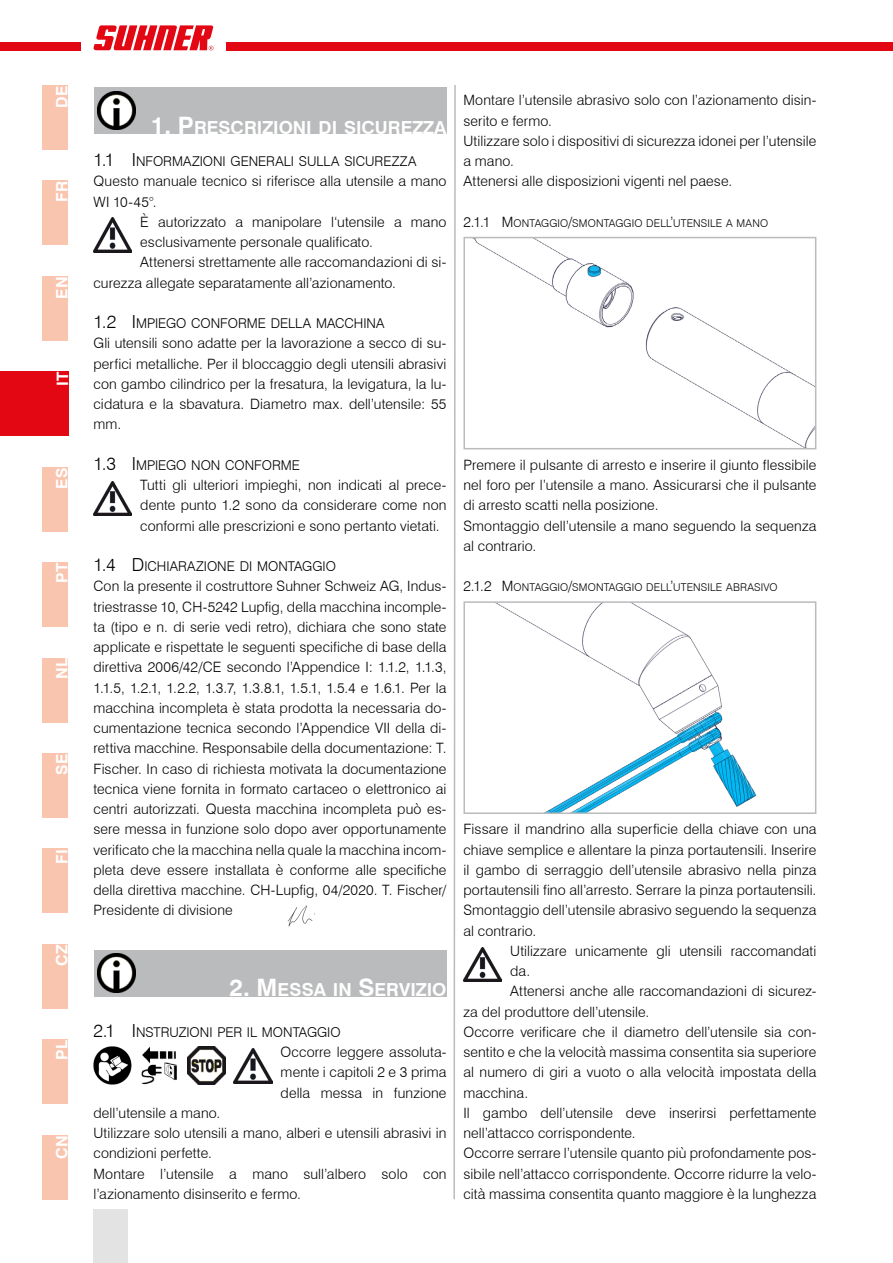
<style>
.page{position:relative;width:893px;height:1263px;background:#fff}
.page>*{position:absolute;margin:0;border:0;box-sizing:border-box;transform-origin:0 0}
.t1{font:700 24px "Swiss 721 BT";color:#fff}
.t2{font:700 18px "Swiss 721 BT";color:#fff}
.t3{font:700 15.75px "Swiss 721 BT";letter-spacing:.05em;color:#fff}
.t4{font:300 14.25px/20.2px "Swiss 721 BT";letter-spacing:.005em;color:#000;text-align:justify}
.t5{font:300 13.5px "Swiss 721 BT";color:#000}
.t6{font:300 10.65px "Swiss 721 BT";letter-spacing:.015em;color:#000}
.s1{font-size:24px}
.s2{font-size:18px}
.s3{font-size:14.25px}
</style>
<div class="page">
<div style="left:43px;top:1135px;width:25px;height:64px;background:#f9c5af"></div>
<div style="left:43px;top:1039px;width:25px;height:65px;background:#f9c5af"></div>
<div style="left:43px;top:944px;width:25px;height:64px;background:#f9c5af"></div>
<div style="left:43px;top:849px;width:25px;height:64px;background:#f9c5af"></div>
<div style="left:43px;top:753px;width:25px;height:64px;background:#f9c5af"></div>
<div style="left:43px;top:658px;width:25px;height:64px;background:#f9c5af"></div>
<div style="left:43px;top:562px;width:25px;height:65px;background:#f9c5af"></div>
<div style="left:43px;top:467px;width:25px;height:64px;background:#f9c5af"></div>
<div style="left:43px;top:372px;width:25px;height:64px;background:#e30613"></div>
<img style="left:94px;top:218px;width:38px;height:35px">
<img style="left:94px;top:481px;width:38px;height:35px">
<div style="left:94px;top:950px;width:352px;height:46px;background:#babbbc"></div>
<img style="left:98px;top:954px;width:38px;height:38px">
<img style="left:94px;top:1047px;width:38px;height:37px">
<img style="left:141px;top:1046px;width:36px;height:39px">
<img style="left:187px;top:1046px;width:38px;height:39px">
<img style="left:234px;top:1048px;width:38px;height:35px">
<div style="left:94px;top:87px;width:352px;height:47px;background:#babbbc"></div>
<img style="left:98px;top:92px;width:38px;height:38px">
<img style="left:287px;top:905px;width:28px;height:22px">
<img style="left:463px;top:947px;width:39px;height:35px">
<img style="left:475px;top:240px;width:338px;height:206px">
<div style="left:463px;top:237px;width:353px;height:212px;border:2px solid #babbbc"></div>
<img style="left:497px;top:604px;width:260px;height:207px">
<div style="left:463px;top:601px;width:353px;height:213px;border:2px solid #babbbc"></div>
<div style="left:43px;top:276px;width:25px;height:65px;background:#f9c5af"></div>
<div style="left:43px;top:181px;width:25px;height:64px;background:#f9c5af"></div>
<div style="left:43px;top:85px;width:25px;height:65px;background:#f9c5af"></div>
<div style="left:0;top:43px;width:893px;height:8px;background:#e30613"></div>
<div style="left:81px;top:17px;width:144px;height:42px;background:#fff"></div>
<svg style="left:93px;top:25px;width:120px;height:26px"></svg>
<svg style="left:453px;top:85px;width:3px;height:1115px"></svg>
<div style="left:93px;top:1209px;width:34px;height:54px;background:#e3e3e3"></div>
<div style="left:0;top:371px;width:68px;height:64px;background:#e30613"></div>
<p class="t3" style="left:52px;top:108px;width:24px;rotate:-90deg">DE</p>
<p class="t3" style="left:52px;top:202px;width:23px;rotate:-90deg">FR</p>
<p class="t3" style="left:52px;top:299px;width:24px;rotate:-90deg">EN</p>
<p class="t3" style="left:53px;top:386px;width:16px;rotate:-90deg">IT</p>
<p class="t3" style="left:52px;top:489px;width:23px;rotate:-90deg">ES</p>
<p class="t3" style="left:52px;top:583px;width:22px;rotate:-90deg">PT</p>
<p class="t3" style="left:52px;top:679px;width:23px;rotate:-90deg">NL</p>
<p class="t3" style="left:52px;top:775px;width:23px;rotate:-90deg">SE</p>
<p class="t3" style="left:52px;top:864px;width:17px;rotate:-90deg">FI</p>
<p class="t3" style="left:52px;top:966px;width:23px;rotate:-90deg">CZ</p>
<p class="t3" style="left:52px;top:1060px;width:22px;rotate:-90deg">PL</p>
<p class="t3" style="left:52px;top:1159px;width:26px;rotate:-90deg">CN</p>
<p class="t2" style="left:151px;top:117px;width:55px"><span class="s1">1. P</span>RESCRIZI</p>
<p class="t2" style="left:279px;top:117px;width:122px">ONIDISICUREZZ</p>
<p class="t2" style="left:434px;top:117px;width:14px">A</p>
<p class="t5" style="left:94px;top:153px;width:324px"><span class="s2">1.1 I</span> NFORMAZIONI GENERALI SULLA SICUREZZA</p>
<p class="t4" style="left:94px;top:171px;width:354px">Questo manuale tecnico si riferisce alla utensile a mano<br>WI 10-45°.</p>
<p class="t4" style="left:140px;top:211px;width:308px">È autorizzato a manipolare l‘utensile a mano</p>
<p class="t4" style="left:140px;top:232px;width:234px">esclusivamente personale qualificato.</p>
<p class="t4" style="left:140px;top:252px;width:308px">Attenersi strettamente alle raccomandazioni di si-</p>
<p class="t4" style="left:94px;top:272px;width:304px">curezza allegate separatamente all’azionamento.</p>
<p class="t5" style="left:94px;top:315px;width:293px"><span class="s2">1.2 I</span> MPIEGO CONFORME DELLA MACCHINA</p>
<p class="t4" style="left:94px;top:333px;width:354px">Gli utensili sono adatte per la lavorazione a secco di su&shy;perfici metalliche. Per il bloccaggio degli utensili abrasivi con gambo cilindrico per la fresatura, la levigatura, la lu&shy;cidatura e la sbavatura. Diametro max. dell’utensile: 55 mm.</p>
<p class="t5" style="left:94px;top:457px;width:208px"><span class="s2">1.3 I</span> MPIEGO NON CONFORME</p>
<p class="t4" style="left:140px;top:475px;width:308px">Tutti gli ulteriori impieghi, non indicati al prece&shy;dente punto 1.2 sono da considerare come non conformi alle prescrizioni e sono pertanto vietati.</p>
<p class="t5" style="left:94px;top:558px;width:243px"><span class="s2">1.4 D</span>ICHIARAZIONE DI MONTAGGIO</p>
<p class="t4" style="left:94px;top:576px;width:354px">Con la presente il costruttore Suhner Schweiz AG, Indus&shy;triestrasse 10, CH-5242 Lupfig, della macchina incomple&shy;ta (tipo e n. di serie vedi retro), dichiara che sono state applicate e rispettate le seguenti specifiche di base della direttiva 2006/42/CE secondo l’Appendice I: 1.1.2, 1.1.3, 1.1.5, 1.2.1, 1.2.2, 1.3.7, 1.3.8.1, 1.5.1, 1.5.4 e 1.6.1. Per la macchina incompleta è stata prodotta la necessaria do&shy;cumentazione tecnica secondo l’Appendice VII della di&shy;rettiva macchine. Responsabile della documentazione: T.<br>Fischer. In caso di richiesta motivata la documentazione tecnica viene fornita in formato cartaceo o elettronico ai centri autorizzati. Questa macchina incompleta può es&shy;sere messa in funzione solo dopo aver opportunamente verificato che la macchina nella quale la macchina incom&shy;pleta deve essere installata è conforme alle specifiche della direttiva macchine. CH-Lupfig, 04/2020. T. Fischer/ Presidente di divisione</p>
<h1 class="t1" style="left:229px;top:973px;width:61px">2. M<span class="s2">ESS</span></h1>
<p class="t2" style="left:314px;top:979px;width:134px">AIN <span class="s1">S</span>ERVIZIO</p>
<p class="t5" style="left:94px;top:1024px;width:247px"><span class="s2">2.1 I</span> NSTRUZIONI PER IL MONTAGGIO</p>
<p class="t4" style="left:281px;top:1042px;width:167px">Occorre leggere assoluta&shy;mente i capitoli 2 e 3 prima della messa in funzione</p>
<p class="t4" style="left:94px;top:1102px;width:354px;text-align:left">dell’utensile a mano.<br>Utilizzare solo utensili a mano, alberi e utensili abrasivi in condizioni perfette.<br>Montare l’utensile a mano sull’albero solo con l’azionamento disinserito e fermo.</p>
<p class="t4" style="left:463px;top:90px;width:354px;text-align:left">Montare l’utensile abrasivo solo con l’azionamento disin&shy;serito e fermo.<br>Utilizzare solo i dispositivi di sicurezza idonei per l’utensile a mano.<br>Attenersi alle disposizioni vigenti nel paese.</p>
<p class="t6" style="left:463px;top:217px;width:305px"><span class="s3">2.1.1 M</span> ONTAGGIO<span class="s3">/</span>SMONTAGGIO DELL<span class="s3">’</span>UTENSILE A MANO</p>
<p class="t4" style="left:463px;top:454px;width:354px;text-align:left">Premere il pulsante di arresto e inserire il giunto flessibile nel foro per l’utensile a mano. Assicurarsi che il pulsante di arresto scatti nella posizione.<br>Smontaggio dell’utensile a mano seguendo la sequenza al contrario.</p>
<p class="t6" style="left:463px;top:581px;width:308px"><span class="s3">2.1.2 M</span> ONTAGGIO<span class="s3">/</span>SMONTAGGIO DELL<span class="s3">’</span>UTENSILE ABRASIVO</p>
<p class="t4" style="left:463px;top:819px;width:354px">Fissare il mandrino alla superficie della chiave con una chiave semplice e allentare la pinza portautensili. Inserire il gambo di serraggio dell’utensile abrasivo nella pinza portautensili fino all’arresto. Serrare la pinza portautensili.<br>Smontaggio dell’utensile abrasivo seguendo la sequenza al contrario.</p>
<p class="t4" style="left:510px;top:940px;width:308px">Utilizzare unicamente gli utensili raccomandati</p>
<p class="t4" style="left:510px;top:961px;width:21px">da.</p>
<p class="t4" style="left:510px;top:981px;width:308px">Attenersi anche alle raccomandazioni di sicurez-</p>
<p class="t4" style="left:463px;top:1001px;width:187px">za del produttore dell’utensile.</p>
<p class="t4" style="left:463px;top:1021px;width:354px">Occorre verificare che il diametro dell’utensile sia con-</p>
<p class="t4" style="left:463px;top:1042px;width:354px">sentito e che la velocità massima consentita sia superiore</p>
<p class="t4" style="left:463px;top:1062px;width:354px">al numero di giri a vuoto o alla velocità impostata della</p>
<p class="t4" style="left:463px;top:1082px;width:66px">macchina.</p>
<p class="t4" style="left:463px;top:1102px;width:354px">Il gambo dell’utensile deve inserirsi perfettamente</p>
<p class="t4" style="left:463px;top:1123px;width:174px">nell’attacco corrispondente.</p>
<p class="t4" style="left:463px;top:1143px;width:354px">Occorre serrare l’utensile quanto più profondamente pos-</p>
<p class="t4" style="left:463px;top:1163px;width:354px">sibile nell’attacco corrispondente. Occorre ridurre la velo-</p>
<p class="t4" style="left:463px;top:1183px;width:354px">cità massima consentita quanto maggiore è la lunghezza</p>
</div>
